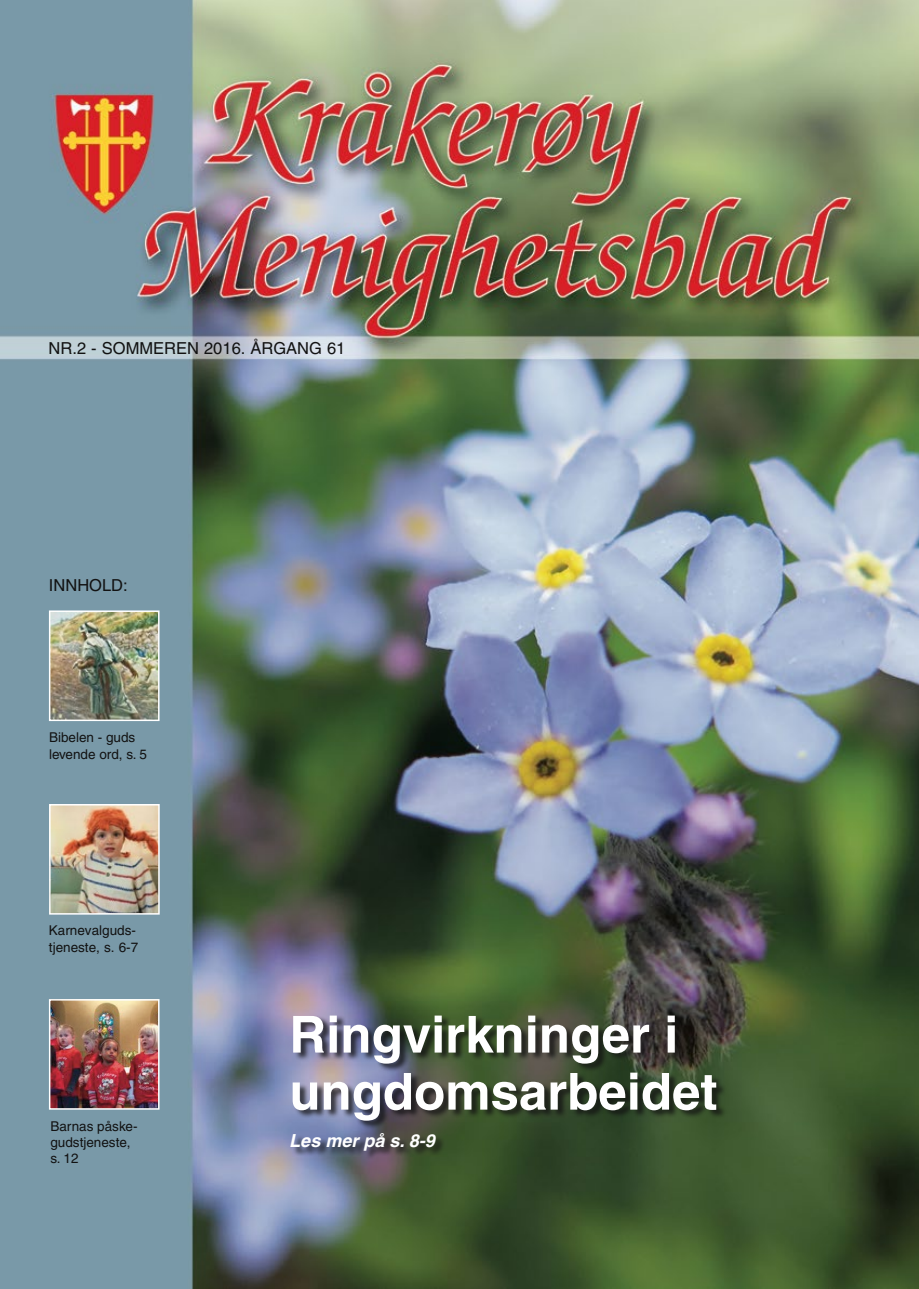
<style>
.page{position:relative;width:919px;height:1289px;background:#fff}
.page>*{position:absolute;margin:0;border:0;box-sizing:border-box;transform-origin:0 0}
.t1{font:700 51px/57px "Helvetica";color:#fff}
.t2{font:italic 700 18px "Helvetica";color:#fff}
.t3{font:16.5px "Helvetica";color:#121212}
.t4{font:13.5px/16.2px "Helvetica";color:#121212}
</style>
<div class="page">
<img style="left:0;top:0;width:918px;height:1288px">
<img style="left:52px;top:807px;width:105px;height:104px">
<div style="left:49px;top:804px;width:111px;height:110px;border:2px solid #fff"></div>
<img style="left:52px;top:1002px;width:104px;height:104px">
<div style="left:49px;top:999px;width:110px;height:110px;border:2px solid #fff"></div>
<img style="left:52px;top:613px;width:104px;height:105px">
<div style="left:49px;top:610px;width:110px;height:111px;border:2px solid #fff"></div>
<div style="left:293px;top:1015px;width:434px;height:144px;background:#121212;opacity:.75"></div>
<p class="t3" style="left:49px;top:339px;width:298px">NR.2 - SOMMEREN 2016. ÅRGANG 61</p>
<p class="t3" style="left:49px;top:576px;width:80px">INNHOLD:</p>
<p class="t4" style="left:49px;top:729px;width:100px">Bibelen - guds levende ord, s. 5</p>
<p class="t4" style="left:49px;top:922px;width:91px">Karnevalguds&shy;tjeneste, s. 6-7</p>
<p class="t4" style="left:50px;top:1117px;width:89px">Barnas påske&shy;gudstjeneste, s. 12</p>
<h1 class="t1" style="left:289px;top:1005px;width:429px">Ringvirkninger i ungdomsarbeidet</h1>
<h2 class="t2" style="left:289px;top:1129px;width:147px">Les mer på s. 8-9</h2>
</div>
